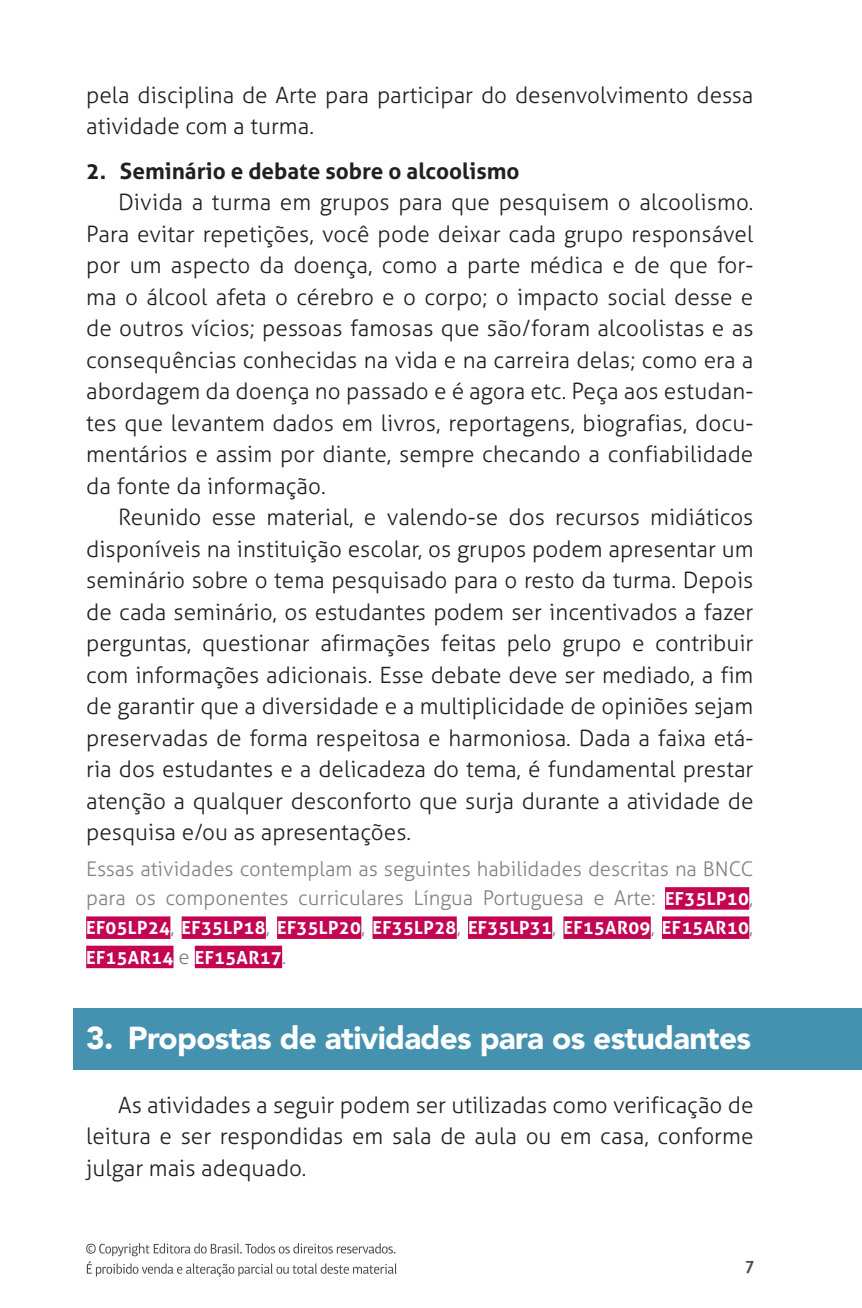
<style>
.page{position:relative;width:862px;height:1308px;background:#fff}
.page>*{position:absolute;margin:0;border:0;box-sizing:border-box;transform-origin:0 0}
.t1{font:900 31.5px "Avenir LT Std";letter-spacing:-.02em;color:#fff}
.t2{font:300 22.5px/31.5px "Aller";color:#231f20;text-align:justify}
.t3{font:700 22.5px "Aller";color:#231f20}
.t4{font:300 20.25px/29.2px "Aller";color:#808285}
.t5{font:700 18px/29.2px "Aller";letter-spacing:.02em;color:#fff}
.t6{font:500 18px "Highlander Std";color:#4b4c4d}
.s1{font-weight:700;font-size:18px;color:#fff}
.s2{font-weight:300;font-size:20.25px;color:#808285}
</style>
<div class="page">
<svg style="left:86px;top:1243px;width:310px;height:33px"></svg>
<div style="left:664px;top:887px;width:84px;height:22px;background:#c30552"></div>
<div style="left:86px;top:916px;width:84px;height:23px;background:#c30552"></div>
<div style="left:181px;top:916px;width:85px;height:23px;background:#c30552"></div>
<div style="left:277px;top:916px;width:84px;height:23px;background:#c30552"></div>
<div style="left:372px;top:916px;width:84px;height:23px;background:#c30552"></div>
<div style="left:467px;top:916px;width:85px;height:23px;background:#c30552"></div>
<div style="left:563px;top:916px;width:87px;height:23px;background:#c30552"></div>
<div style="left:661px;top:916px;width:87px;height:23px;background:#c30552"></div>
<div style="left:86px;top:945px;width:87px;height:23px;background:#c30552"></div>
<div style="left:195px;top:945px;width:87px;height:23px;background:#c30552"></div>
<div style="left:73px;top:1008px;width:788px;height:61px;background:#4492b0"></div>
<p class="t2" style="left:86px;top:79px;width:668px">pela disciplina de Arte para participar do desenvolvimento dessa atividade com a turma.</p>
<p class="t3" style="left:86px;top:157px;width:434px">2. Seminário e debate sobre o alcoolismo</p>
<p class="t2" style="left:86px;top:186px;width:668px;text-indent:32px">Divida a turma em grupos para que pesquisem o alcoolismo.<br>Para evitar repetições, você pode deixar cada grupo responsável por um aspecto da doença, como a parte médica e de que for&shy;ma o álcool afeta o cérebro e o corpo; o impacto social desse e de outros vícios; pessoas famosas que são/foram alcoolistas e as consequências conhecidas na vida e na carreira delas; como era a abordagem da doença no passado e é agora etc. Peça aos estudan&shy;tes que levantem dados em livros, reportagens, biografias, docu&shy;mentários e assim por diante, sempre checando a confiabilidade da fonte da informação.</p>
<p class="t2" style="left:86px;top:501px;width:668px;text-indent:32px">Reunido esse material, e valendo-se dos recursos midiáticos disponíveis na instituição escolar, os grupos podem apresentar um seminário sobre o tema pesquisado para o resto da turma. Depois de cada seminário, os estudantes podem ser incentivados a fazer perguntas, questionar afirmações feitas pelo grupo e contribuir com informações adicionais. Esse debate deve ser mediado, a fim de garantir que a diversidade e a multiplicidade de opiniões sejam preservadas de forma respeitosa e harmoniosa. Dada a faixa etá&shy;ria dos estudantes e a delicadeza do tema, é fundamental prestar atenção a qualquer desconforto que surja durante a atividade de pesquisa e/ou as apresentações.</p>
<p class="t4" style="left:86px;top:854px;width:668px">Essas atividades contemplam as seguintes habilidades descritas na BNCC para os componentes curriculares Língua Portuguesa e Arte: <span class="s1">EF35LP10</span>,</p>
<p class="t5" style="left:86px;top:913px;width:668px">EF05LP24<span class="s2">,</span> EF35LP18<span class="s2">,</span> EF35LP20<span class="s2">,</span> EF35LP28<span class="s2">,</span> EF35LP31<span class="s2">,</span> EF15AR09<span class="s2">,</span> EF15AR10<span class="s2">,<br></span>EF15AR14 <span class="s2">e</span> EF15AR17<span class="s2">.</span></p>
<h1 class="t1" style="left:86px;top:1019px;width:666px">3. Propostas de atividades para os estudantes</h1>
<p class="t2" style="left:86px;top:1089px;width:668px;text-indent:32px">As atividades a seguir podem ser utilizadas como verificação de leitura e ser respondidas em sala de aula ou em casa, conforme julgar mais adequado.</p>
<p class="t6" style="left:744px;top:1257px;width:11px">7</p>
</div>
